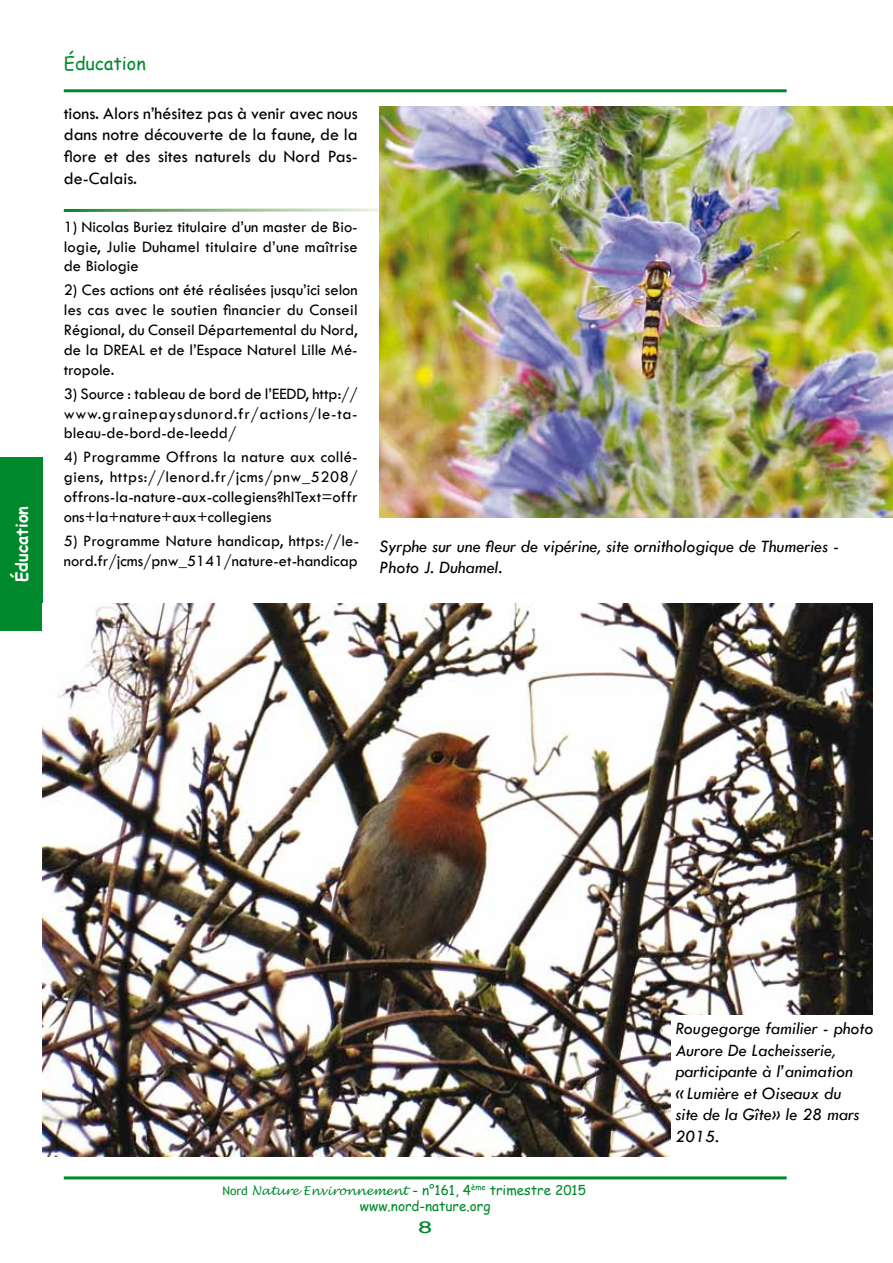
<style>
.page{position:relative;width:893px;height:1263px;background:#fff}
.page>*{position:absolute;margin:0;border:0;box-sizing:border-box;transform-origin:0 0}
.t1{font:italic 18px/21.6px "Tw Cen";color:#000}
.t2{font:18px/21.6px "Tw Cen";color:#000;text-align:justify}
.t3{font:18px "Comic Sans MS";color:#00892c}
.t4{font:18px "Tw Cen";color:#00892c;scale:1.56 1}
.t5{font:16.5px/19.8px "Tw Cen";color:#000;text-align:justify}
.t6{font:700 16.5px "Comic Sans MS";color:#fff}
.t7{font:13.5px/16.2px "Comic Sans MS";color:#00892c}
.s1{font-family:"Trebuchet MS";font-size:12px}
.s2{font-family:"Lucida Handwriting";font-style:italic;font-size:12px}
</style>
<div class="page">
<hr style="left:64px;top:89px;width:723px;height:3px;background:#00892c">
<hr style="left:64px;top:1176px;width:723px;height:3px;background:#00892c">
<div style="left:0;top:457px;width:43px;height:174px;background:#00892c"></div>
<svg style="left:63px;top:208px;width:316px;height:4px"></svg>
<img style="left:379px;top:106px;width:514px;height:412px">
<img style="left:43px;top:604px;width:829px;height:553px">
<div style="left:671px;top:1015px;width:205px;height:154px;background:#fff"></div>
<p class="t6" style="left:10px;top:582px;width:77px;rotate:-90deg">Éducation</p>
<p class="t3" style="left:64px;top:50px;width:84px">Éducation</p>
<p class="t2" style="left:64px;top:102px;width:296px">tions. Alors n’hésitez pas à venir avec nous dans notre découverte de la faune, de la flore et des sites naturels du Nord Pas&shy;de-Calais.</p>
<p class="t5" style="left:64px;top:217px;width:296px">1) Nicolas Buriez titulaire d’un master de Bio&shy;logie, Julie Duhamel titulaire d’une maîtrise de Biologie</p>
<p class="t5" style="left:64px;top:280px;width:295px">2) Ces actions ont été réalisées jusqu’ici selon les cas avec le soutien financier du Conseil Régional, du Conseil Départemental du Nord, de la DREAL et de l’Espace Naturel Lille Mé&shy;tropole.</p>
<p class="t5" style="left:64px;top:383px;width:295px">3) Source : tableau de bord de l’EEDD, http:// www.grainepaysdunord.fr/actions/le-ta&shy;bleau-de-bord-de-leedd/</p>
<p class="t5" style="left:64px;top:447px;width:295px">4) Programme Offrons la nature aux collé&shy;giens, https://lenord.fr/jcms/pnw_5208/ offrons-la-nature-aux-collegiens?hlText=offr ons+la+nature+aux+collegiens</p>
<p class="t5" style="left:64px;top:531px;width:297px">5) Programme Nature handicap, https://le&shy;nord.fr/jcms/pnw_5141/nature-et-handicap</p>
<p class="t1" style="left:379px;top:535px;width:461px">Syrphe sur une fleur de vipérine, site ornithologique de Thumeries -<br>Photo J. Duhamel.</p>
<p class="t7" style="left:360px;top:1181px;width:227px;text-indent:-138px"><span class="s1">Nord</span> <span class="s2">Nature Environnement</span> - n°161, 4<sup>ème</sup> trimestre 2015 www.nord-nature.org</p>
<p class="t4" style="left:417px;top:1217px;width:11px">8</p>
<p class="t1" style="left:675px;top:1017px;width:199px">Rougegorge familier - photo<br>Aurore De Lacheisserie, participante à l’animation<br>« Lumière et Oiseaux du<br>site de la gîte» le 28 mars<br>2015.</p>
</div>
